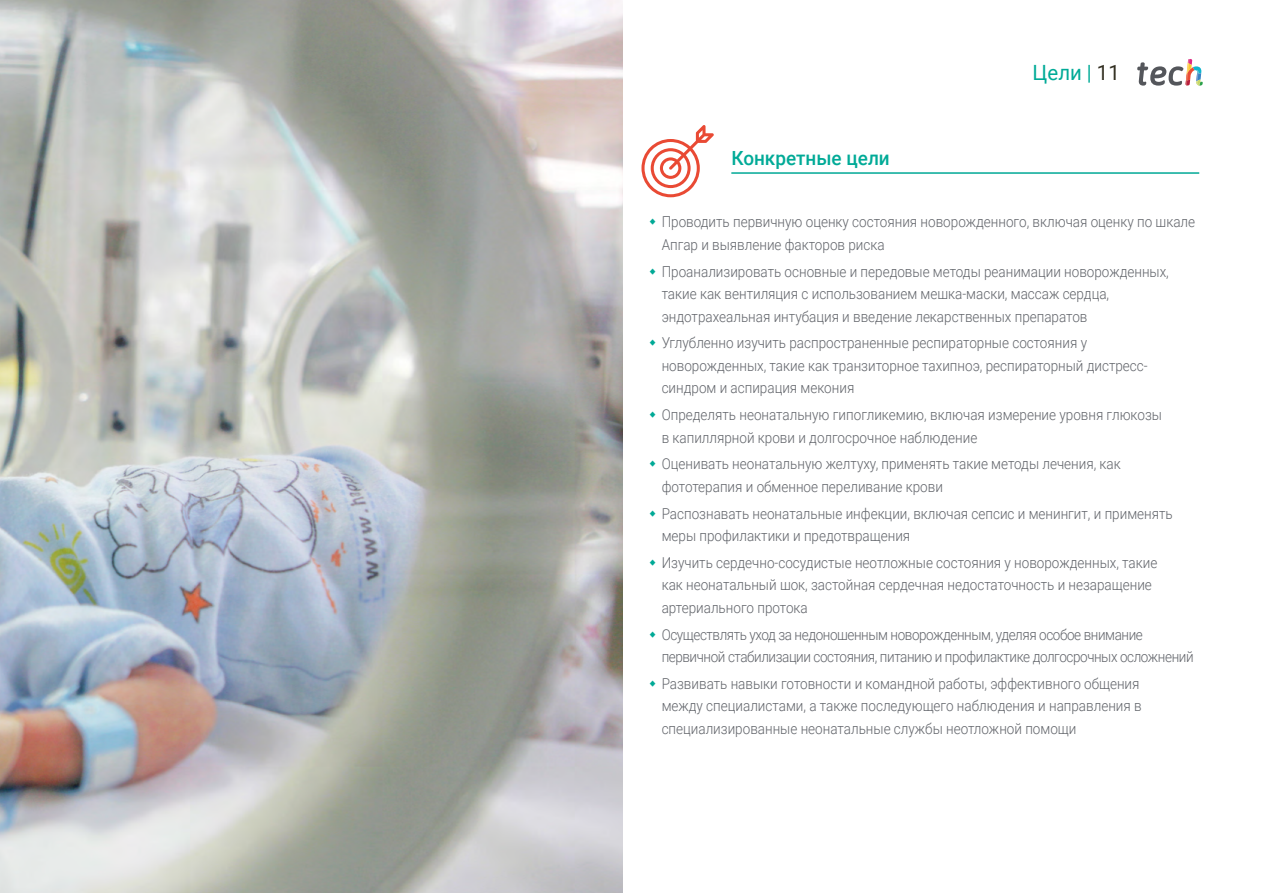
<style>
.page{position:relative;width:1263px;height:893px;background:#fff}
.page>*{position:absolute;margin:0;border:0;box-sizing:border-box;transform-origin:0 0}
.t1{font:21px "Roboto";color:#00aa97}
.t2{font:500 19.5px "Roboto";color:#00aa97}
.t3{font:300 15px/22.5px "Roboto";color:#61646a;scale:.9 1}
.t4{font:300 15px/22.5px "Roboto";letter-spacing:-.03em;color:#61646a;scale:.9 1}
.s1{color:#312e20}
</style>
<div class="page">
<img style="left:0;top:0;width:622px;height:893px">
<svg style="left:1137px;top:59px;width:66px;height:27px"></svg>
<svg style="left:641px;top:125px;width:73px;height:72px"></svg>
<hr style="left:731px;top:173px;width:468px;height:1px;background:#00a996">
<h2 class="t2" style="left:731px;top:144px;width:160px">Конкретные цели</h2>
<h1 class="t1" style="left:1033px;top:57px;width:89px">Цели | <span class="s1">11</span></h1>
<p class="t3" style="left:662px;top:210px;width:594px">Проводить первичную оценку состояния новорожденного, включая оценку по шкале<br>Апгар и выявление факторов риска</p>
<p class="t3" style="left:662px;top:259px;width:565px">Проанализировать основные и передовые методы реанимации новорожденных, такие как вентиляция с использованием мешка-маски, массаж сердца, эндотрахеальная интубация и введение лекарственных препаратов</p>
<p class="t3" style="left:662px;top:331px;width:541px">Углубленно изучить распространенные респираторные состояния у новорожденных, такие как транзиторное тахипноэ, респираторный дистресс&shy;синдром и аспирация мекония</p>
<p class="t3" style="left:662px;top:403px;width:557px">Определять неонатальную гипогликемию, включая измерение уровня глюкозы в капиллярной крови и долгосрочное наблюдение</p>
<p class="t3" style="left:662px;top:452px;width:512px">Оценивать неонатальную желтуху, применять такие методы лечения, как фототерапия и обменное переливание крови</p>
<p class="t3" style="left:662px;top:501px;width:569px">Распознавать неонатальные инфекции, включая сепсис и менингит, и применять меры профилактики и предотвращения</p>
<p class="t3" style="left:662px;top:551px;width:552px">Изучить сердечно-сосудистые неотложные состояния у новорожденных, такие как неонатальный шок, застойная сердечная недостаточность и незаращение артериального протока</p>
<p class="t4" style="left:662px;top:622px;width:592px">Осуществлять уход за недоношенным новорожденным, уделяя особое внимание первичной стабилизации состояния, питанию и профилактике долгосрочных осложнений</p>
<p class="t3" style="left:662px;top:672px;width:535px">Развивать навыки готовности и командной работы, эффективного общения между специалистами, а также последующего наблюдения и направления в специализированные неонатальные службы неотложной помощи</p>
</div>
